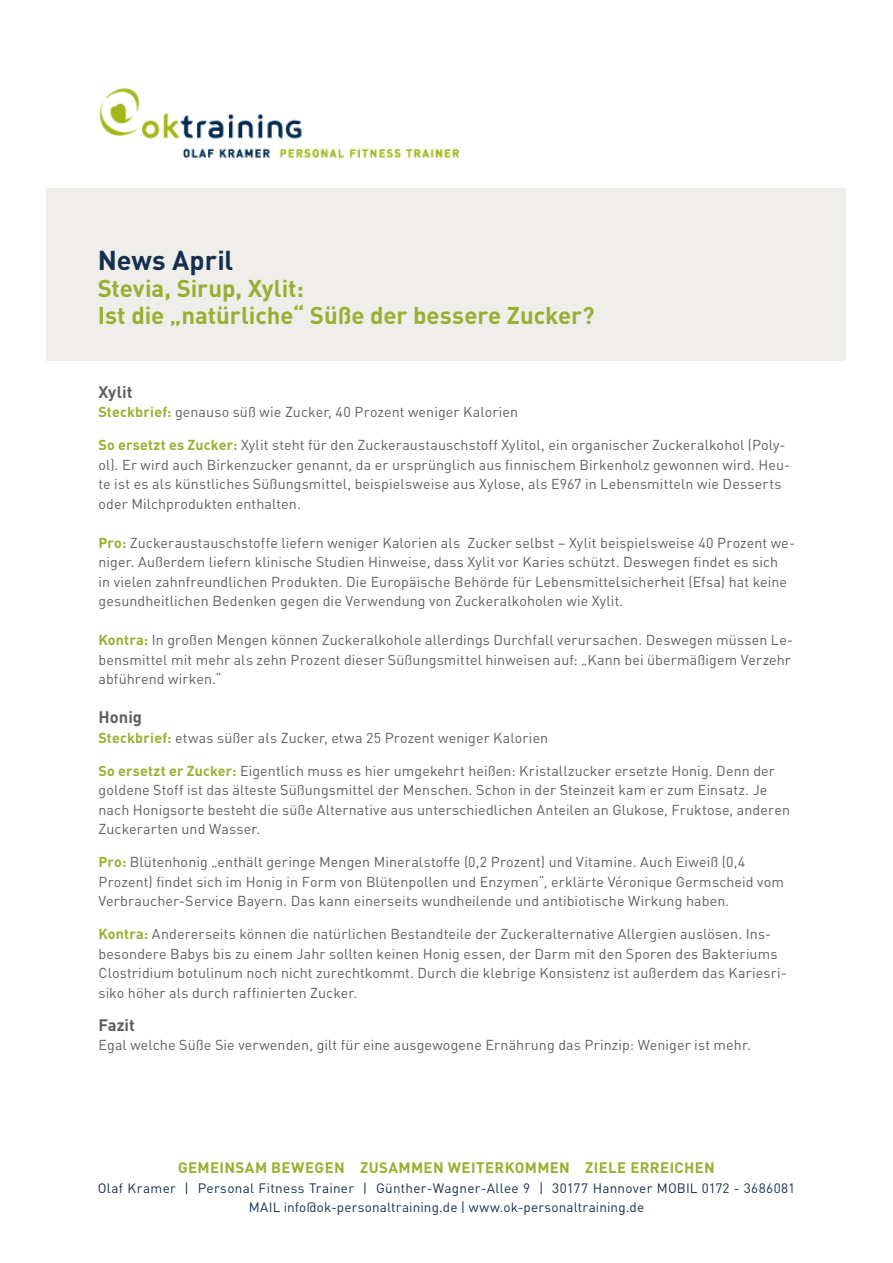
<style>
.page{position:relative;width:893px;height:1263px;background:#fff}
.page>*{position:absolute;margin:0;border:0;box-sizing:border-box;transform-origin:0 0}
.t1{font:700 27px "DIN";color:#15304f}
.t2{font:700 24px/27px "DIN";letter-spacing:-.005em;color:#97b031}
.t3{font:700 16.5px "DIN";letter-spacing:.005em;color:#5d605d}
.t4{font:700 15px "DIN";letter-spacing:.025em;color:#97b031}
.t5{font:14.25px/19.5px "DIN";letter-spacing:.01em;color:#5d605d}
.t6{font:13.5px/19.5px "DIN";letter-spacing:.02em;color:#15304f;text-align:center}
.s1{font-weight:700;color:#97b031}
</style>
<div class="page">
<img style="left:99px;top:88px;width:361px;height:70px">
<div style="left:47px;top:188px;width:799px;height:173px;background:#f0eeeb"></div>
<h1 class="t1" style="left:98px;top:243px;width:137px">News April</h1>
<h2 class="t2" style="left:98px;top:274px;width:498px">Stevia, Sirup, Xylit:<br>Ist die „natürliche“ Süße der bessere Zucker?</h2>
<p class="t3" style="left:99px;top:381px;width:36px">Xylit</p>
<p class="t5" style="left:99px;top:402px;width:421px"><span class="s1">Steckbrief:</span> genauso süß wie Zucker, 40 Prozent weniger Kalorien</p>
<p class="t5" style="left:99px;top:435px;width:693px"><span class="s1">So ersetzt es Zucker:</span> Xylit steht für den Zuckeraustauschstoff Xylitol, ein organischer Zuckeralkohol (Poly&shy;ol). Er wird auch Birkenzucker genannt, da er ursprünglich aus finnischem Birkenholz gewonnen wird. Heu&shy;te ist es als künstliches Süßungsmittel, beispielsweise aus Xylose, als E967 in Lebensmitteln wie Desserts oder Milchprodukten enthalten.</p>
<p class="t5" style="left:98px;top:533px;width:698px"><span class="s1">Pro:</span> Zuckeraustauschstoffe liefern weniger Kalorien als Zucker selbst – Xylit beispielsweise 40 Prozent we&shy;niger. Außerdem liefern klinische Studien Hinweise, dass Xylit vor Karies schützt. Deswegen findet es sich<br>in vielen zahnfreundlichen Produkten. Die Europäische Behörde für Lebensmittelsicherheit (Efsa) hat keine gesundheitlichen Bedenken gegen die Verwendung von Zuckeralkoholen wie Xylit.</p>
<p class="t5" style="left:98px;top:630px;width:696px"><span class="s1">Kontra:</span> In großen Mengen können Zuckeralkohole allerdings Durchfall verursachen. Deswegen müssen Le&shy;bensmittel mit mehr als zehn Prozent dieser Süßungsmittel hinweisen auf: „Kann bei übermäßigem Verzehr abführend wirken.“</p>
<p class="t3" style="left:99px;top:707px;width:45px">Honig</p>
<p class="t5" style="left:99px;top:728px;width:451px"><span class="s1">Steckbrief:</span> etwas süßer als Zucker, etwa 25 Prozent weniger Kalorien</p>
<p class="t5" style="left:99px;top:761px;width:693px"><span class="s1">So ersetzt er Zucker:</span> Eigentlich muss es hier umgekehrt heißen: Kristallzucker ersetzte Honig. Denn der goldene Stoff ist das älteste Süßungsmittel der Menschen. Schon in der Steinzeit kam er zum Einsatz. Je nach Honigsorte besteht die süße Alternative aus unterschiedlichen Anteilen an Glukose, Fruktose, anderen Zuckerarten und Wasser.</p>
<p class="t5" style="left:99px;top:852px;width:687px"><span class="s1">Pro:</span> Blütenhonig „enthält geringe Mengen Mineralstoffe (0,2 Prozent) und Vitamine. Auch Eiweiß (0,4<br>Prozent) findet sich im Honig in Form von Blütenpollen und Enzymen“, erklärte Véronique Germscheid vom<br>Verbraucher-Service Bayern. Das kann einerseits wundheilende und antibiotische Wirkung haben.</p>
<p class="t5" style="left:99px;top:924px;width:690px"><span class="s1">Kontra:</span> Andererseits können die natürlichen Bestandteile der Zuckeralternative Allergien auslösen. Ins&shy;besondere Babys bis zu einem Jahr sollten keinen Honig essen, der Darm mit den Sporen des Bakteriums Clostridium botulinum noch nicht zurechtkommt. Durch die klebrige Konsistenz ist außerdem das Kariesri&shy;siko höher als durch raffinierten Zucker.</p>
<p class="t3" style="left:99px;top:1014px;width:38px">Fazit</p>
<p class="t5" style="left:99px;top:1035px;width:654px">Egal welche Süße Sie verwenden, gilt für eine ausgewogene Ernährung das Prinzip: Weniger ist mehr.</p>
<p class="t4" style="left:178px;top:1158px;width:538px">GEMEINSAM BEWEGEN ZUSAMMEN WEITERKOMMEN ZIELE ERREICHEN</p>
<p class="t6" style="left:98px;top:1178px;width:699px">Olaf Kramer | Personal Fitness Trainer | Günther-Wagner-Allee 9 | 30177 Hannover MOBIL 0172 - 3686081<br>MAIL info@ok-personaltraining.de | www.ok-personaltraining.de</p>
</div>
